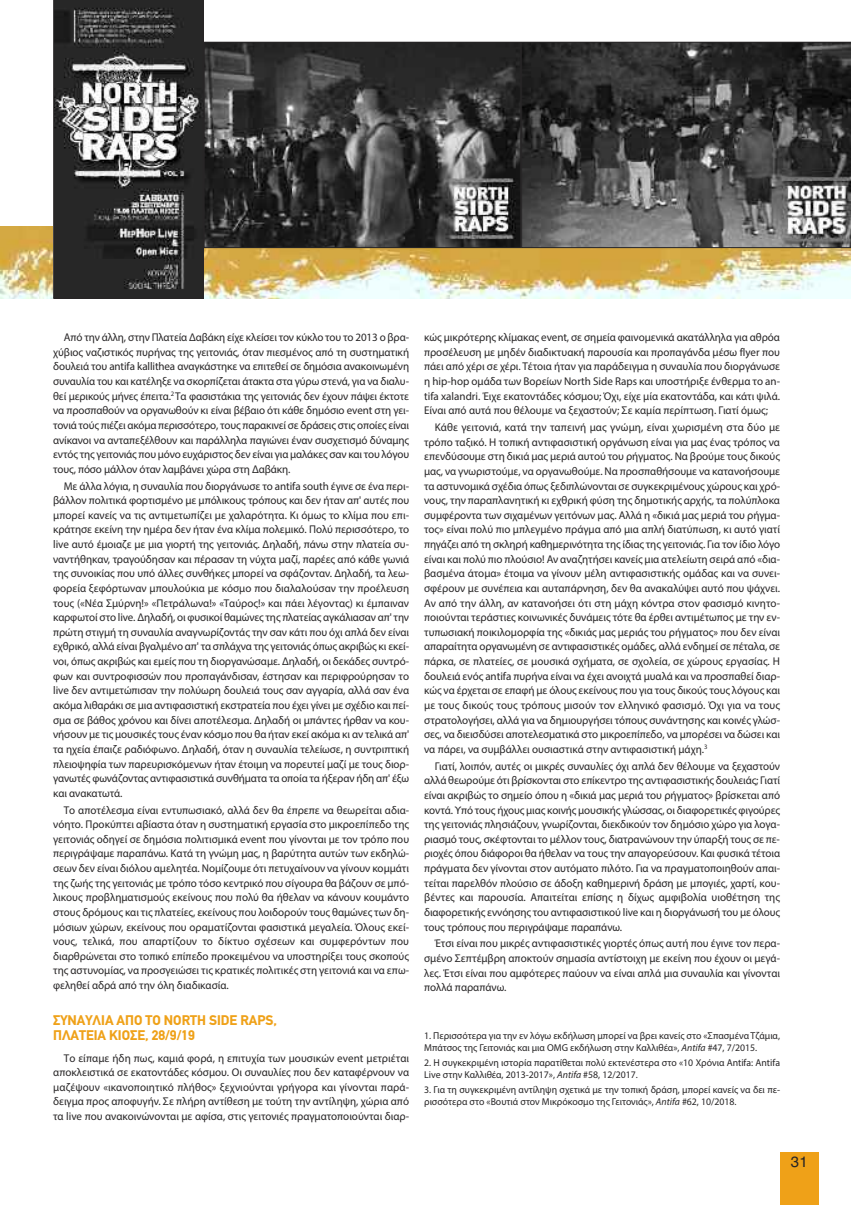
<style>
.page{position:relative;width:851px;height:1205px;background:#fff}
.page>*{position:absolute;margin:0;border:0;box-sizing:border-box;transform-origin:0 0}
.t1{font:15px "Helvetica";color:#272526}
.t2{font:700 13.75px/15px "CF Din";color:#efa118}
.t3{font:11.25px/14.6px "Myriad Pro";letter-spacing:-.005em;color:#272526;text-align:justify}
.t4{font:10px/12px "Myriad Pro";color:#272526}
.s1{font-style:italic}
</style>
<div class="page">
<img style="left:0;top:226px;width:850px;height:73px">
<div style="left:780px;top:1152px;width:38px;height:53px;background:#efa118"></div>
<img style="left:206px;top:44px;width:313px;height:202px">
<div style="left:204px;top:42px;width:317px;height:206px;border:1px solid #272526"></div>
<svg style="left:521px;top:42px;width:329px;height:206px;background:#494949"></svg>
<svg style="left:53px;top:0;width:151px;height:299px;background:#4d4d4d"></svg>
<p class="t3" style="left:53px;top:331px;width:357px;text-indent:11px">Από την άλλη, στην Πλατεία Δαβάκη είχε κλείσει τον κύκλο του το 2013 ο βρα&shy;χύβιος ναζιστικός πυρήνας της γειτονιάς, όταν πιεσμένος από τη συστηματική δουλειά του antifa kallithea αναγκάστηκε να επιτεθεί σε δημόσια ανακοινωμένη συναυλία του και κατέληξε να σκορπίζεται άτακτα στα γύρω στενά, για να διαλυ&shy;θεί μερικούς μήνες έπειτα.<sup>2</sup> Τα φασιστάκια της γειτονιάς δεν έχουν πάψει έκτοτε να προσπαθούν να οργανωθούν κι είναι βέβαιο ότι κάθε δημόσιο event στη γει&shy;τονιά τούς πιέζει ακόμα περισσότερο, τους παρακινεί σε δράσεις στις οποίες είναι ανίκανοι να ανταπεξέλθουν και παράλληλα παγιώνει έναν συσχετισμό δύναμης εντός της γειτονιάς που μόνο ευχάριστος δεν είναι για μαλάκες σαν και του λόγου τους, πόσο μάλλον όταν λαμβάνει χώρα στη Δαβάκη.</p>
<p class="t3" style="left:53px;top:479px;width:357px;text-indent:11px">Με άλλα λόγια, η συναυλία που διοργάνωσε το antifa south έγινε σε ένα περι&shy;βάλλον πολιτικά φορτισμένο με μπόλικους τρόπους και δεν ήταν απ' αυτές που μπορεί κανείς να τις αντιμετωπίζει με χαλαρότητα. Κι όμως το κλίμα που επι&shy;κράτησε εκείνη την ημέρα δεν ήταν ένα κλίμα πολεμικό. Πολύ περισσότερο, το live αυτό έμοιαζε με μια γιορτή της γειτονιάς. Δηλαδή, πάνω στην πλατεία συ&shy;ναντήθηκαν, τραγούδησαν και πέρασαν τη νύχτα μαζί, παρέες από κάθε γωνιά της συνοικίας που υπό άλλες συνθήκες μπορεί να σφάζονταν. Δηλαδή, τα λεω&shy;φορεία ξεφόρτωναν μπουλούκια με κόσμο που διαλαλούσαν την προέλευση τους («Νέα Σμύρνη!» «Πετράλωνα!» «Ταύρος!» και πάει λέγοντας) κι έμπαιναν καρφωτοί στο live. Δηλαδή, οι φυσικοί θαμώνες της πλατείας αγκάλιασαν απ' την πρώτη στιγμή τη συναυλία αναγνωρίζοντάς την σαν κάτι που όχι απλά δεν είναι εχθρικό, αλλά είναι βγαλμένο απ' τα σπλάχνα της γειτονιάς όπως ακριβώς κι εκεί&shy;νοι, όπως ακριβώς και εμείς που τη διοργανώσαμε. Δηλαδή, οι δεκάδες συντρό&shy;φων και συντροφισσών που προπαγάνδισαν, έστησαν και περιφρούρησαν το live δεν αντιμετώπισαν την πολύωρη δουλειά τους σαν αγγαρία, αλλά σαν ένα ακόμα λιθαράκι σε μια αντιφασιστική εκστρατεία που έχει γίνει με σχέδιο και πεί&shy;σμα σε βάθος χρόνου και δίνει αποτέλεσμα. Δηλαδή οι μπάντες ήρθαν να κου&shy;νήσουν με τις μουσικές τους έναν κόσμο που θα ήταν εκεί ακόμα κι αν τελικά απ' τα ηχεία έπαιζε ραδιόφωνο. Δηλαδή, όταν η συναυλία τελείωσε, η συντριπτική πλειοψηφία των παρευρισκόμενων ήταν έτοιμη να πορευτεί μαζί με τους διορ&shy;γανωτές φωνάζοντας αντιφασιστικά συνθήματα τα οποία τα ήξεραν ήδη απ' έξω και ανακατωτά.</p>
<p class="t3" style="left:53px;top:803px;width:357px;text-indent:11px">Το αποτέλεσμα είναι εντυπωσιακό, αλλά δεν θα έπρεπε να θεωρείται αδια&shy;νόητο. Προκύπτει αβίαστα όταν η συστηματική εργασία στο μικροεπίπεδο της γειτονιάς οδηγεί σε δημόσια πολιτισμικά event που γίνονται με τον τρόπο που περιγράψαμε παραπάνω. Κατά τη γνώμη μας, η βαρύτητα αυτών των εκδηλώ&shy;σεων δεν είναι διόλου αμελητέα. Νομίζουμε ότι πετυχαίνουν να γίνουν κομμάτι της ζωής της γειτονιάς με τρόπο τόσο κεντρικό που σίγουρα θα βάζουν σε μπό&shy;λικους προβληματισμούς εκείνους που πολύ θα ήθελαν να κάνουν κουμάντο στους δρόμους και τις πλατείες, εκείνους που λοιδορούν τους θαμώνες των δη&shy;μόσιων χώρων, εκείνους που οραματίζονται φασιστικά μεγαλεία. Όλους εκεί&shy;νους, τελικά, που απαρτίζουν το δίκτυο σχέσεων και συμφερόντων που διαρθρώνεται στο τοπικό επίπεδο προκειμένου να υποστηρίξει τους σκοπούς της αστυνομίας, να προσγειώσει τις κρατικές πολιτικές στη γειτονιά και να επω&shy;φεληθεί αδρά από την όλη διαδικασία.</p>
<p class="t2" style="left:53px;top:1013px;width:225px">ΣΥΝΑΥΛΙΑ ΑΠΟ ΤΟ NORTH SIDE RAPS,<br>ΠΛΑΤΕΙΑ ΚΙΟΣΕ, 28/9/19</p>
<p class="t3" style="left:53px;top:1051px;width:357px;text-indent:11px">Το είπαμε ήδη πως, καμιά φορά, η επιτυχία των μουσικών event μετριέται αποκλειστικά σε εκατοντάδες κόσμου. Οι συναυλίες που δεν καταφέρνουν να μαζέψουν «ικανοποιητικό πλήθος» ξεχνιούνται γρήγορα και γίνονται παρά&shy;δειγμα προς αποφυγήν. Σε πλήρη αντίθεση με τούτη την αντίληψη, χώρια από τα live που ανακοινώνονται με αφίσα, στις γειτονιές πραγματοποιούνται διαρ-</p>
<p class="t3" style="left:424px;top:331px;width:357px">κώς μικρότερης κλίμακας event, σε σημεία φαινομενικά ακατάλληλα για αθρόα προσέλευση με μηδέν διαδικτυακή παρουσία και προπαγάνδα μέσω flyer που πάει από χέρι σε χέρι. Τέτοια ήταν για παράδειγμα η συναυλία που διοργάνωσε η hip-hop ομάδα των Βορείων North Side Raps και υποστήριξε ένθερμα το an&shy;tifa xalandri. Έιχε εκατοντάδες κόσμου; Όχι, είχε μία εκατοντάδα, και κάτι ψιλά.<br>Είναι από αυτά που θέλουμε να ξεχαστούν; Σε καμία περίπτωση. Γιατί όμως;</p>
<p class="t3" style="left:424px;top:421px;width:357px;text-indent:11px">Κάθε γειτονιά, κατά την ταπεινή μας γνώμη, είναι χωρισμένη στα δύο με τρόπο ταξικό. Η τοπική αντιφασιστική οργάνωση είναι για μας ένας τρόπος να επενδύσουμε στη δικιά μας μεριά αυτού του ρήγματος. Να βρούμε τους δικούς μας, να γνωριστούμε, να οργανωθούμε. Να προσπαθήσουμε να κατανοήσουμε τα αστυνομικά σχέδια όπως ξεδιπλώνονται σε συγκεκριμένους χώρους και χρό&shy;νους, την παραπλανητική κι εχθρική φύση της δημοτικής αρχής, τα πολύπλοκα συμφέροντα των σιχαμένων γειτόνων μας. Αλλά η «δικιά μας μεριά του ρήγμα&shy;τος» είναι πολύ πιο μπλεγμένο πράγμα από μια απλή διατύπωση, κι αυτό γιατί πηγάζει από τη σκληρή καθημερινότητα της ίδιας της γειτονιάς. Για τον ίδιο λόγο είναι και πολύ πιο πλούσιο! Αν αναζητήσει κανείς μια ατελείωτη σειρά από «δια&shy;βασμένα άτομα» έτοιμα να γίνουν μέλη αντιφασιστικής ομάδας και να συνει&shy;σφέρουν με συνέπεια και αυταπάρνηση, δεν θα ανακαλύψει αυτό που ψάχνει.<br>Αν από την άλλη, αν κατανοήσει ότι στη μάχη κόντρα στον φασισμό κινητο&shy;ποιούνται τεράστιες κοινωνικές δυνάμεις τότε θα έρθει αντιμέτωπος με την εν&shy;τυπωσιακή ποικιλομορφία της «δικιάς μας μεριάς του ρήγματος» που δεν είναι απαραίτητα οργανωμένη σε αντιφασιστικές ομάδες, αλλά ενδημεί σε πέταλα, σε πάρκα, σε πλατείες, σε μουσικά σχήματα, σε σχολεία, σε χώρους εργασίας. Η δουλειά ενός antifa πυρήνα είναι να έχει ανοιχτά μυαλά και να προσπαθεί διαρ&shy;κώς να έρχεται σε επαφή με όλους εκείνους που για τους δικούς τους λόγους και με τους δικούς τους τρόπους μισούν τον ελληνικό φασισμό. Όχι για να τους στρατολογήσει, αλλά για να δημιουργήσει τόπους συνάντησης και κοινές γλώσ&shy;σες, να διεισδύσει αποτελεσματικά στο μικροεπίπεδο, να μπορέσει να δώσει και να πάρει, να συμβάλλει ουσιαστικά στην αντιφασιστική μάχη.<sup>3</sup></p>
<p class="t3" style="left:424px;top:759px;width:357px;text-indent:11px">Γιατί, λοιπόν, αυτές οι μικρές συναυλίες όχι απλά δεν θέλουμε να ξεχαστούν αλλά θεωρούμε ότι βρίσκονται στο επίκεντρο της αντιφασιστικής δουλειάς; Γιατί είναι ακριβώς το σημείο όπου η «δικιά μας μεριά του ρήγματος» βρίσκεται από κοντά. Υπό τους ήχους μιας κοινής μουσικής γλώσσας, οι διαφορετικές φιγούρες της γειτονιάς πλησιάζουν, γνωρίζονται, διεκδικούν τον δημόσιο χώρο για λογα&shy;ριασμό τους, σκέφτονται το μέλλον τους, διατρανώνουν την ύπαρξή τους σε πε&shy;ριοχές όπου διάφοροι θα ήθελαν να τους την απαγορεύσουν. Και φυσικά τέτοια πράγματα δεν γίνονται στον αυτόματο πιλότο. Για να πραγματοποιηθούν απαι&shy;τείται παρελθόν πλούσιο σε άδοξη καθημερινή δράση με μπογιές, χαρτί, κου&shy;βέντες και παρουσία. Απαιτείται επίσης η δίχως αμφιβολία υιοθέτηση της διαφορετικής εννόησης του αντιφασιστικού live και η διοργάνωσή του με όλους τους τρόπους που περιγράψαμε παραπάνω.</p>
<p class="t3" style="left:424px;top:937px;width:357px;text-indent:11px">Έτσι είναι που μικρές αντιφασιστικές γιορτές όπως αυτή που έγινε τον περα&shy;σμένο Σεπτέμβρη αποκτούν σημασία αντίστοιχη με εκείνη που έχουν οι μεγά&shy;λες. Έτσι είναι που αμφότερες παύουν να είναι απλά μια συναυλία και γίνονται πολλά παραπάνω.</p>
<p class="t4" style="left:424px;top:1031px;width:357px">1. Περισσότερα για την εν λόγω εκδήλωση μπορεί να βρει κανείς στο «Σπασμένα Τζάμια,<br>Μπάτσος της Γειτονιάς και μια OMG εκδήλωση στην Καλλιθέα», <span class="s1">Antifa</span> #47, 7/2015.</p>
<p class="t4" style="left:424px;top:1057px;width:357px">2. H συγκεκριμένη ιστορία παρατίθεται πολύ εκτενέστερα στο «10 Χρόνια Antifa: Antifa<br>Live στην Καλλιθέα, 2013-2017», <span class="s1">Antifa</span> #58, 12/2017.</p>
<p class="t4" style="left:424px;top:1084px;width:357px">3. Για τη συγκεκριμένη αντίληψη σχετικά με την τοπική δράση, μπορεί κανείς να δει πε&shy;ρισσότερα στο «Βουτιά στον Μικρόκοσμο της Γειτονιάς», <span class="s1">Antifa</span> #62, 10/2018.</p>
<h1 class="t1" style="left:790px;top:1153px;width:18px">31</h1>
</div>
